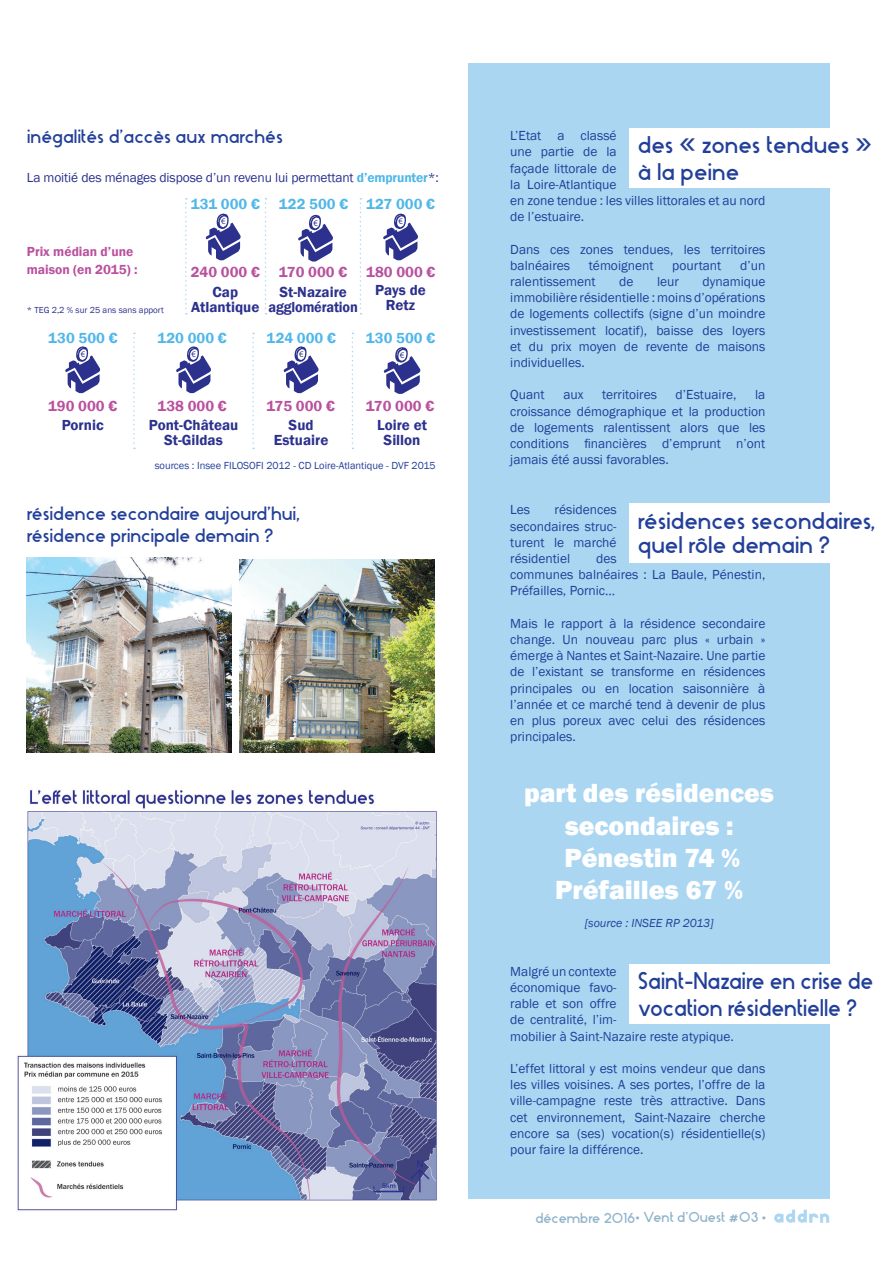
<style>
.page{position:relative;width:893px;height:1263px;background:#fff}
.page>*{position:absolute;margin:0;border:0;box-sizing:border-box;transform-origin:0 0}
.t1{font:800 27px/32.4px "Franklin Gothic";color:#fff;text-align:center}
.t2{font:22.5px/27px "Stark";letter-spacing:-.005em;color:#223f99}
.t3{font:22.5px/27px "Stark";letter-spacing:-.005em;color:#223f99;scale:.95 1}
.t4{font:18px/21.6px "Stark";color:#223f99}
.t5{font:600 15px/15px "Franklin Gothic";color:#2b318d;text-align:center}
.t6{font:600 15px "Franklin Gothic";color:#50b7e8}
.t7{font:600 15px "Franklin Gothic";color:#b9519e}
.t8{font:13.5px/16.2px "Franklin Gothic";color:#223f99;text-align:justify}
.t9{font:13.5px "Franklin Gothic";letter-spacing:-.01em;color:#2b318d}
.t10{font:600 13.5px/18px "Franklin Gothic";color:#b9519e}
.t11{font:13.5px "Stark";color:#8fb3cb}
.t12{font:italic 12px "Franklin Gothic";color:#223f99}
.t13{font:10.5px "Franklin Gothic";color:#223f99}
.t14{font:9px "Franklin Gothic";color:#2b318d}
.t15{font:8.55px "Myriad Pro";color:#2b318d}
.t16{font:8.55px "Myriad Pro";color:#2b318d;scale:1.05 1}
.s1{font-weight:600;color:#50b7e8}
</style>
<div class="page">
<div style="left:468px;top:64px;width:362px;height:1135px;background:#aad6f2"></div>
<div style="left:629px;top:129px;width:255px;height:59px;background:#fff"></div>
<div style="left:629px;top:964px;width:255px;height:60px;background:#fff"></div>
<div style="left:629px;top:503px;width:255px;height:59px;background:#fff"></div>
<svg style="left:774px;top:1210px;width:55px;height:12px"></svg>
<img style="left:27px;top:558px;width:204px;height:195px">
<svg style="left:65px;top:346px;width:36px;height:47px"></svg>
<svg style="left:298px;top:214px;width:35px;height:48px"></svg>
<svg style="left:176px;top:346px;width:35px;height:47px"></svg>
<svg style="left:383px;top:213px;width:35px;height:48px"></svg>
<svg style="left:283px;top:346px;width:36px;height:47px"></svg>
<svg style="left:383px;top:347px;width:38px;height:47px"></svg>
<svg style="left:205px;top:213px;width:36px;height:48px"></svg>
<svg style="left:360px;top:198px;width:1px;height:116px"></svg>
<svg style="left:133px;top:333px;width:2px;height:116px"></svg>
<svg style="left:252px;top:333px;width:2px;height:116px"></svg>
<svg style="left:352px;top:333px;width:1px;height:116px"></svg>
<svg style="left:265px;top:198px;width:1px;height:116px"></svg>
<svg style="left:185px;top:198px;width:2px;height:116px"></svg>
<img style="left:17px;top:790px;width:420px;height:421px">
<img style="left:240px;top:559px;width:195px;height:194px">
<h3 class="t4" style="left:27px;top:124px;width:258px">inégalités d’accès aux marchés</h3>
<p class="t9" style="left:27px;top:169px;width:414px">La moitié des ménages dispose d’un revenu lui permettant <span class="s1">d’emprunter</span>*:</p>
<p class="t6" style="left:191px;top:194px;width:70px">131 000 €</p>
<p class="t6" style="left:279px;top:194px;width:71px">122 500 €</p>
<p class="t6" style="left:366px;top:194px;width:70px">127 000 €</p>
<p class="t15" style="left:221px;top:216px;width:6px">€</p>
<p class="t15" style="left:314px;top:218px;width:6px">€</p>
<p class="t15" style="left:399px;top:216px;width:6px">€</p>
<p class="t10" style="left:27px;top:243px;width:112px">Prix médian d’une maison (en 2015) :</p>
<p class="t14" style="left:27px;top:305px;width:139px">* TEG 2,2 % sur 25 ans sans apport</p>
<p class="t7" style="left:191px;top:263px;width:70px">240 000 €</p>
<p class="t5" style="left:191px;top:285px;width:70px">Cap<br>Atlantique</p>
<p class="t7" style="left:279px;top:263px;width:70px">170 000 €</p>
<p class="t5" style="left:268px;top:285px;width:91px">St-Nazaire agglomération</p>
<p class="t7" style="left:366px;top:263px;width:71px">180 000 €</p>
<p class="t5" style="left:375px;top:283px;width:52px">Pays de<br>Retz</p>
<p class="t6" style="left:48px;top:329px;width:71px">130 500 €</p>
<p class="t6" style="left:157px;top:329px;width:71px">120 000 €</p>
<p class="t6" style="left:267px;top:329px;width:71px">124 000 €</p>
<p class="t6" style="left:366px;top:329px;width:71px">130 500 €</p>
<p class="t15" style="left:81px;top:349px;width:6px">€</p>
<p class="t15" style="left:192px;top:349px;width:6px">€</p>
<p class="t15" style="left:299px;top:349px;width:6px">€</p>
<p class="t16" style="left:400px;top:350px;width:6px">€</p>
<p class="t7" style="left:48px;top:397px;width:71px">190 000 €</p>
<p class="t5" style="left:62px;top:417px;width:44px">Pornic</p>
<p class="t7" style="left:157px;top:397px;width:71px">138 000 €</p>
<p class="t5" style="left:149px;top:417px;width:91px">Pont-Château<br>St-Gildas</p>
<p class="t7" style="left:267px;top:397px;width:70px">175 000 €</p>
<p class="t5" style="left:274px;top:417px;width:56px">Sud<br>Estuaire</p>
<p class="t7" style="left:366px;top:397px;width:70px">170 000 €</p>
<p class="t5" style="left:377px;top:417px;width:51px">Loire et<br>Sillon</p>
<p class="t13" style="left:155px;top:459px;width:283px">sources : Insee FILOSOFI 2012 - CD Loire-Atlantique - DVF 2015</p>
<h3 class="t4" style="left:27px;top:502px;width:275px">résidence secondaire aujourd’hui, résidence principale demain ?</h3>
<p class="t8" style="left:510px;top:128px;width:257px;text-align:left">L’Etat a classé<br>une partie de la<br>façade littorale de<br>la Loire-Atlantique<br>en zone tendue : les villes littorales et au nord de l’estuaire.</p>
<p class="t8" style="left:510px;top:241px;width:257px">Dans ces zones tendues, les territoires balnéaires</p>
<h2 class="t2" style="left:638px;top:130px;width:236px">des « zones tendues » à la peine</h2>
<p class="t8" style="left:589px;top:257px;width:66px">témoignent</p>
<p class="t8" style="left:672px;top:257px;width:51px">pourtant</p>
<p class="t8" style="left:740px;top:257px;width:27px">d’un</p>
<p class="t8" style="left:510px;top:274px;width:87px">ralentissement</p>
<p class="t8" style="left:619px;top:274px;width:16px">de</p>
<p class="t8" style="left:657px;top:274px;width:23px">leur</p>
<p class="t8" style="left:510px;top:274px;width:257px;text-indent:192px">dynamique immobilière résidentielle : moins d’opérations de logements collectifs (signe d’un moindre investissement locatif), baisse des loyers et du prix moyen de revente de maisons individuelles.</p>
<p class="t8" style="left:510px;top:387px;width:36px">Quant</p>
<p class="t8" style="left:563px;top:387px;width:22px">aux</p>
<p class="t8" style="left:602px;top:387px;width:56px">territoires</p>
<p class="t8" style="left:676px;top:387px;width:62px">d’Estuaire,</p>
<p class="t8" style="left:510px;top:387px;width:257px;text-indent:245px">la croissance démographique et la production de logements ralentissent alors que les conditions financières d’emprunt n’ont jamais été aussi favorables.</p>
<p class="t8" style="left:510px;top:502px;width:108px;text-indent:44px">résidences secondaires struc&shy;turent le marché résidentiel</p>
<p class="t8" style="left:510px;top:502px;width:21px">Les</p>
<h2 class="t2" style="left:638px;top:507px;width:239px;line-height:24px">résidences secondaires, quel rôle demain ?</h2>
<p class="t8" style="left:510px;top:551px;width:257px;text-align:left;text-indent:86px">des<br>communes balnéaires : La Baule, Pénestin,<br>Préfailles, Pornic…</p>
<p class="t8" style="left:510px;top:615px;width:257px">Mais le rapport à la résidence secondaire change. Un nouveau parc plus « urbain » émerge à Nantes et Saint-Nazaire. Une partie de l’existant se transforme en résidences principales ou en location saisonnière à l’année et ce marché tend à devenir de plus en plus poreux avec celui des résidences principales.</p>
<h1 class="t1" style="left:524px;top:777px;width:251px">part des résidences secondaires :<br>Pénestin 74 %<br>Préfailles 67 %</h1>
<p class="t12" style="left:585px;top:916px;width:131px">[source : INSEE RP 2013]</p>
<p class="t8" style="left:510px;top:963px;width:225px;text-align:left">Malgré un contexte<br>économique favo-<br>rable et son offre<br>de centralité, l’im-<br>mobilier à Saint-Nazaire reste atypique.</p>
<p class="t8" style="left:510px;top:1061px;width:257px">L’effet littoral y est moins vendeur que dans les villes voisines. A ses portes, l’offre de la ville-campagne reste très attractive. Dans cet environnement, Saint-Nazaire cherche encore sa (ses) vocation(s) résidentielle(s) pour faire la différence.</p>
<h2 class="t3" style="left:638px;top:966px;width:249px">Saint-Nazaire en crise de vocation résidentielle ?</h2>
<p class="t11" style="left:535px;top:1207px;width:232px">décembre 2016• Vent d’Ouest #03 •</p>
</div>
